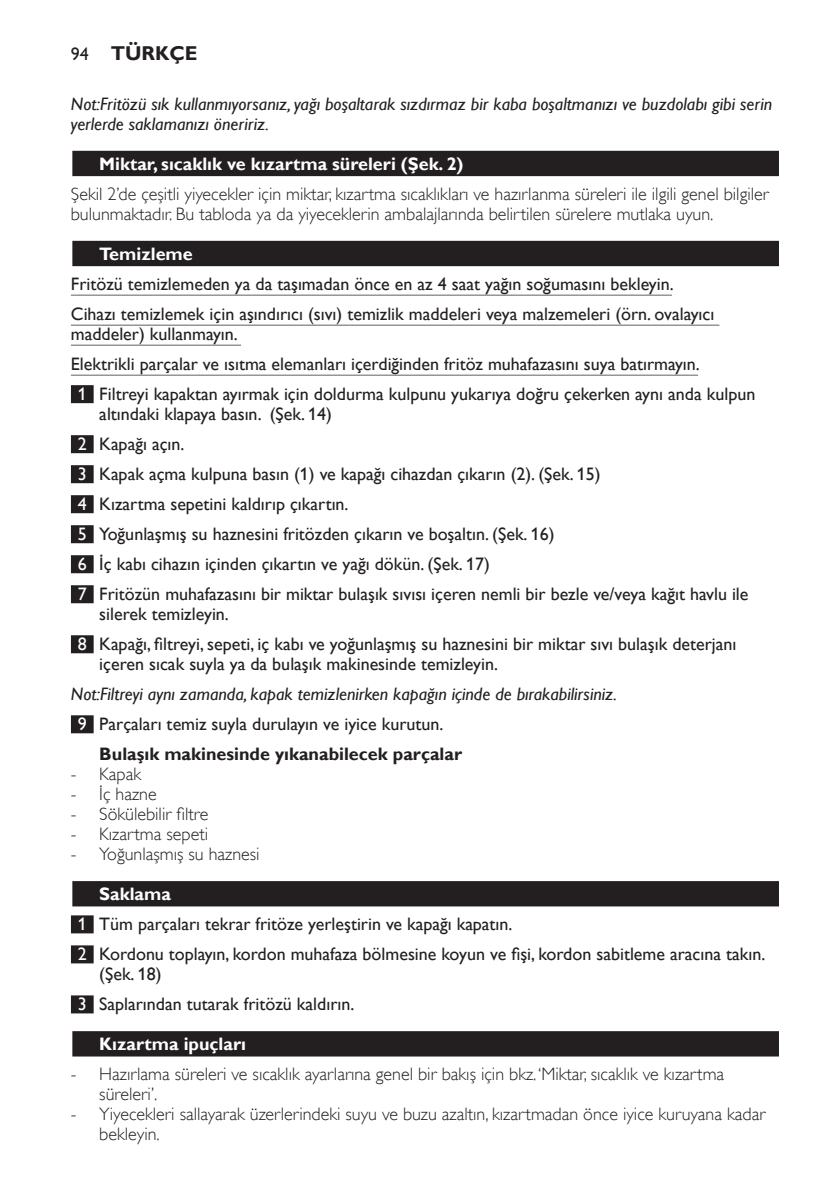
<style>
.page{position:relative;width:840px;height:1191px;background:#fff}
.page>*{position:absolute;margin:0;border:0;box-sizing:border-box;transform-origin:0 0}
.t1{font:700 20px "Gill Sans Alt One WGL";color:#231f20}
.t2{font:18px/30px "Gill Sans Alt One WGL";color:#231f20}
.t3{font:18px/20px "Gill Sans Alt One WGL Light";color:#231f20}
.t4{font:italic 18px/20px "Gill Sans Alt One WGL";color:#231f20}
.t5{font:700 18px "Gill Sans Alt One WGL";color:#fff}
.t6{font:700 18px "Gill Sans Alt One WGL";color:#231f20}
.t7{font:18px "Gill Sans Alt One WGL";color:#fff}
.s1{font-weight:400;font-size:18px}
.s2{color:#fff}
.s3{font-weight:700;color:#fff}
</style>
<div class="page">
<div style="left:71px;top:150px;width:709px;height:28px;background:#dfdfdf"></div>
<div style="left:72px;top:151px;width:706px;height:25px;background:#231f20"></div>
<div style="left:71px;top:240px;width:709px;height:28px;background:#d7d6d6"></div>
<div style="left:72px;top:241px;width:706px;height:25px;background:#231f20"></div>
<hr style="left:71px;top:294px;width:600px;height:2px;background:#939598">
<hr style="left:71px;top:324px;width:648px;height:2px;background:#939598">
<hr style="left:71px;top:344px;width:170px;height:2px;background:#939598">
<hr style="left:71px;top:374px;width:626px;height:2px;background:#939598">
<div style="left:71px;top:385px;width:23px;height:18px;background:#231f20"></div>
<div style="left:71px;top:435px;width:23px;height:18px;background:#231f20"></div>
<div style="left:71px;top:465px;width:23px;height:18px;background:#231f20"></div>
<div style="left:71px;top:495px;width:23px;height:18px;background:#231f20"></div>
<div style="left:71px;top:525px;width:23px;height:18px;background:#231f20"></div>
<div style="left:71px;top:555px;width:23px;height:18px;background:#231f20"></div>
<div style="left:71px;top:585px;width:23px;height:18px;background:#231f20"></div>
<div style="left:71px;top:635px;width:23px;height:18px;background:#231f20"></div>
<div style="left:71px;top:715px;width:23px;height:18px;background:#231f20"></div>
<div style="left:71px;top:880px;width:709px;height:28px;background:#999797"></div>
<div style="left:72px;top:881px;width:706px;height:25px;background:#231f20"></div>
<div style="left:71px;top:915px;width:23px;height:18px;background:#231f20"></div>
<div style="left:71px;top:945px;width:23px;height:18px;background:#231f20"></div>
<div style="left:71px;top:995px;width:23px;height:18px;background:#231f20"></div>
<div style="left:71px;top:1030px;width:709px;height:28px;background:#8a8888"></div>
<div style="left:72px;top:1031px;width:706px;height:25px;background:#231f20"></div>
<p class="t1" style="left:71px;top:40px;width:125px"><span class="s1">94</span> Türkçe</p>
<p class="t4" style="left:71px;top:94px;width:702px">Not:Fritözü sık kullanmıyorsanız, yağı boşaltarak sızdırmaz bir kaba boşaltmanızı ve buzdolabı gibi serin yerlerde saklamanızı öneririz.</p>
<p class="t5" style="left:99px;top:152px;width:365px">Miktar, sıcaklık ve kızartma süreleri (Şek. 2)</p>
<p class="t3" style="left:71px;top:184px;width:699px">Şekil 2’de çeşitli yiyecekler için miktar, kızartma sıcaklıkları ve hazırlanma süreleri ile ilgili genel bilgiler bulunmaktadır. Bu tabloda ya da yiyeceklerin ambalajlarında belirtilen sürelere mutlaka uyun.</p>
<p class="t5" style="left:99px;top:242px;width:95px">Temizleme</p>
<p class="t2" style="left:71px;top:269px;width:644px">Fritözü temizlemeden ya da taşımadan önce en az 4 saat yağın soğumasını bekleyin.<br>Cihazı temizlemek için aşındırıcı (sıvı) temizlik maddeleri veya malzemeleri (örn. ovalayıcı</p>
<p class="t2" style="left:71px;top:319px;width:168px">maddeler) kullanmayın.</p>
<p class="t2" style="left:71px;top:349px;width:630px">Elektrikli parçalar ve ısıtma elemanları içerdiğinden fritöz muhafazasını suya batırmayın.</p>
<p class="t2" style="left:78px;top:379px;width:678px"><span class="s2">1</span> Filtreyi kapaktan ayırmak için doldurma kulpunu yukarıya doğru çekerken aynı anda kulpun</p>
<p class="t2" style="left:99px;top:399px;width:234px">altındaki klapaya basın. (Şek. 14)</p>
<p class="t7" style="left:71px;top:432px;width:7px">2</p>
<p class="t2" style="left:99px;top:429px;width:87px">Kapağı açın.</p>
<p class="t7" style="left:71px;top:462px;width:7px">3</p>
<p class="t2" style="left:78px;top:459px;width:672px;text-indent:22px">Kapak açma kulpuna basın (1) ve kapağı cihazdan çıkarın (2). (Şek. 15)<br><span class="s2">4</span> Kızartma sepetini kaldırıp çıkartın.<br><span class="s2">5</span> Yoğunlaşmış su haznesini fritözden çıkarın ve boşaltın. (Şek. 16)<br><span class="s2">6</span> İç kabı cihazın içinden çıkartın ve yağı dökün. (Şek. 17)<br><span class="s2">7</span> Fritözün muhafazasını bir miktar bulaşık sıvısı içeren nemli bir bezle ve/veya kağıt havlu ile</p>
<p class="t2" style="left:78px;top:599px;width:660px;text-indent:22px">silerek temizleyin.<br><span class="s2">8</span> Kapağı, filtreyi, sepeti, iç kabı ve yoğunlaşmış su haznesini bir miktar sıvı bulaşık deterjanı</p>
<p class="t2" style="left:99px;top:649px;width:400px">içeren sıcak suyla ya da bulaşık makinesinde temizleyin.</p>
<p class="t4" style="left:71px;top:684px;width:547px">Not:Filtreyi aynı zamanda, kapak temizlenirken kapağın içinde de bırakabilirsiniz.</p>
<p class="t2" style="left:78px;top:709px;width:367px"><span class="s2">9</span> Parçaları temiz suyla durulayın ve iyice kurutun.</p>
<p class="t6" style="left:99px;top:742px;width:364px">Bulaşık makinesinde yıkanabilecek parçalar</p>
<p class="t3" style="left:99px;top:764px;width:162px">Kapak<br>İç hazne<br>Sökülebilir filtre<br>Kızartma sepeti<br>Yoğunlaşmış su haznesi</p>
<p class="t2" style="left:78px;top:879px;width:436px;text-indent:22px"><span class="s3">Saklama<br></span><span class="s2">1</span> Tüm parçaları tekrar fritöze yerleştirin ve kapağı kapatın.</p>
<p class="t7" style="left:71px;top:942px;width:7px">2</p>
<p class="t2" style="left:99px;top:944px;width:667px;line-height:20px">Kordonu toplayın, kordon muhafaza bölmesine koyun ve fişi, kordon sabitleme aracına takın. (Şek. 18)</p>
<p class="t7" style="left:71px;top:992px;width:7px">3</p>
<p class="t2" style="left:99px;top:989px;width:256px">Saplarından tutarak fritözü kaldırın.</p>
<p class="t5" style="left:99px;top:1032px;width:148px">Kızartma ipuçları</p>
<p class="t3" style="left:99px;top:1064px;width:667px">Hazırlama süreleri ve sıcaklık ayarlarına genel bir bakış için bkz.‘Miktar, sıcaklık ve kızartma süreleri’.<br>Yiyecekleri sallayarak üzerlerindeki suyu ve buzu azaltın, kızartmadan önce iyice kuruyana kadar bekleyin.</p>
<p class="t3" style="left:71px;top:764px;width:7px;text-align:justify">- - - - -</p>
<p class="t3" style="left:71px;top:1064px;width:7px">-</p>
<p class="t3" style="left:71px;top:1104px;width:7px">-</p>
</div>
